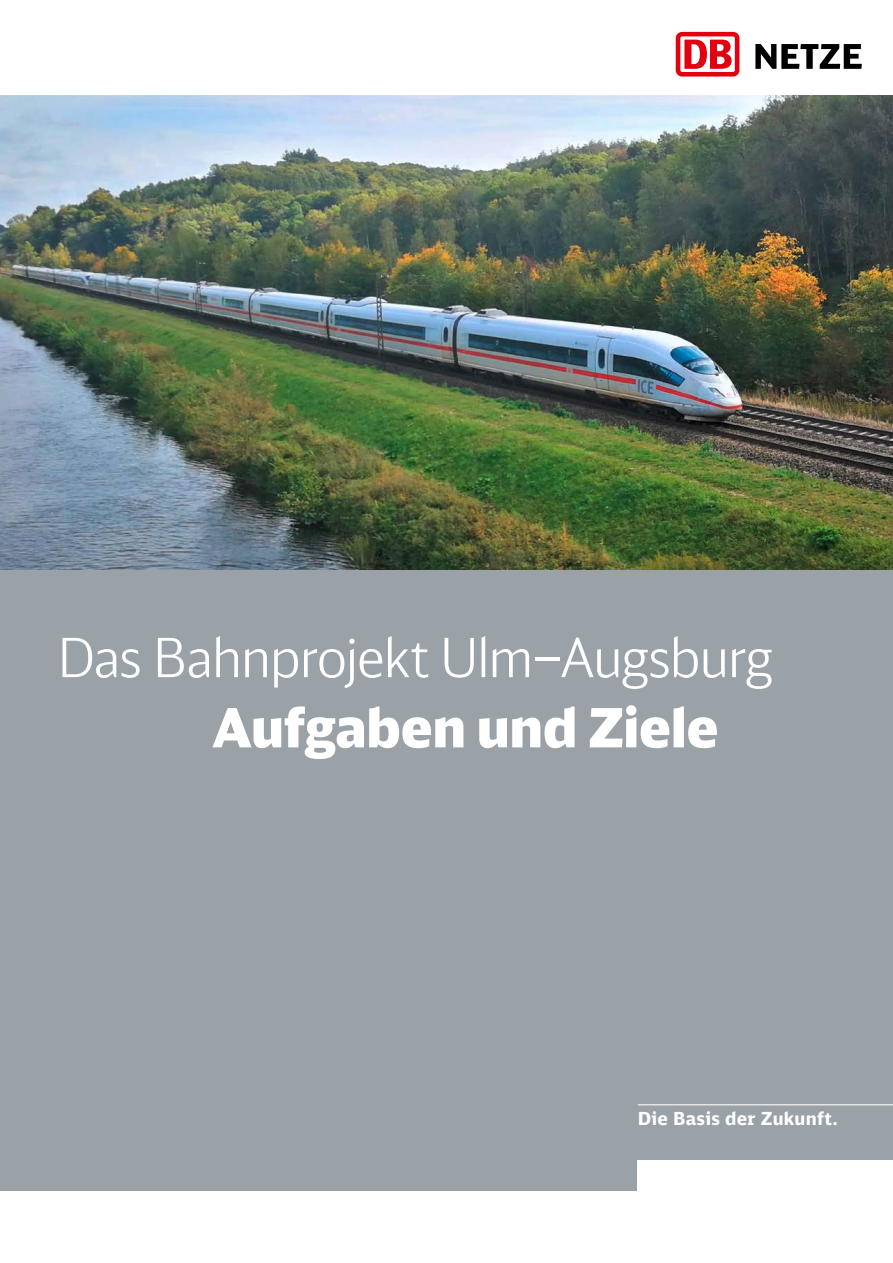
<style>
.page{position:relative;width:893px;height:1263px;background:#fff}
.page>*{position:absolute;margin:0;border:0;box-sizing:border-box;transform-origin:0 0}
.t1{font:300 54px "DB Head";letter-spacing:-.02em;color:#fff}
.t2{font:900 54px "DB Head";letter-spacing:-.005em;color:#fff}
.t3{font:700 18px "DB Sans";letter-spacing:.015em;color:#fff}
</style>
<div class="page">
<div style="left:0;top:419px;width:893px;height:772px;background:#9aa2a7"></div>
<svg style="left:755px;top:44px;width:107px;height:25px"></svg>
<div style="left:676px;top:32px;width:63px;height:45px;background:#e3000f;border-radius:6px"></div>
<div style="left:680px;top:36px;width:55px;height:36px;background:#fff;border-radius:2px"></div>
<svg style="left:684px;top:40px;width:48px;height:29px"></svg>
<hr style="left:638px;top:1104px;width:255px;height:1px;background:#fff">
<div style="left:638px;top:1161px;width:255px;height:102px;background:#fff"></div>
<img style="left:0;top:96px;width:893px;height:474px">
<p class="t1" style="left:57px;top:625px;width:716px">Das Bahnprojekt Ulm–Augsburg</p>
<p class="t2" style="left:212px;top:693px;width:508px">Aufgaben und Ziele</p>
<p class="t3" style="left:638px;top:1107px;width:201px">Die Basis der Zukunft.</p>
</div>
